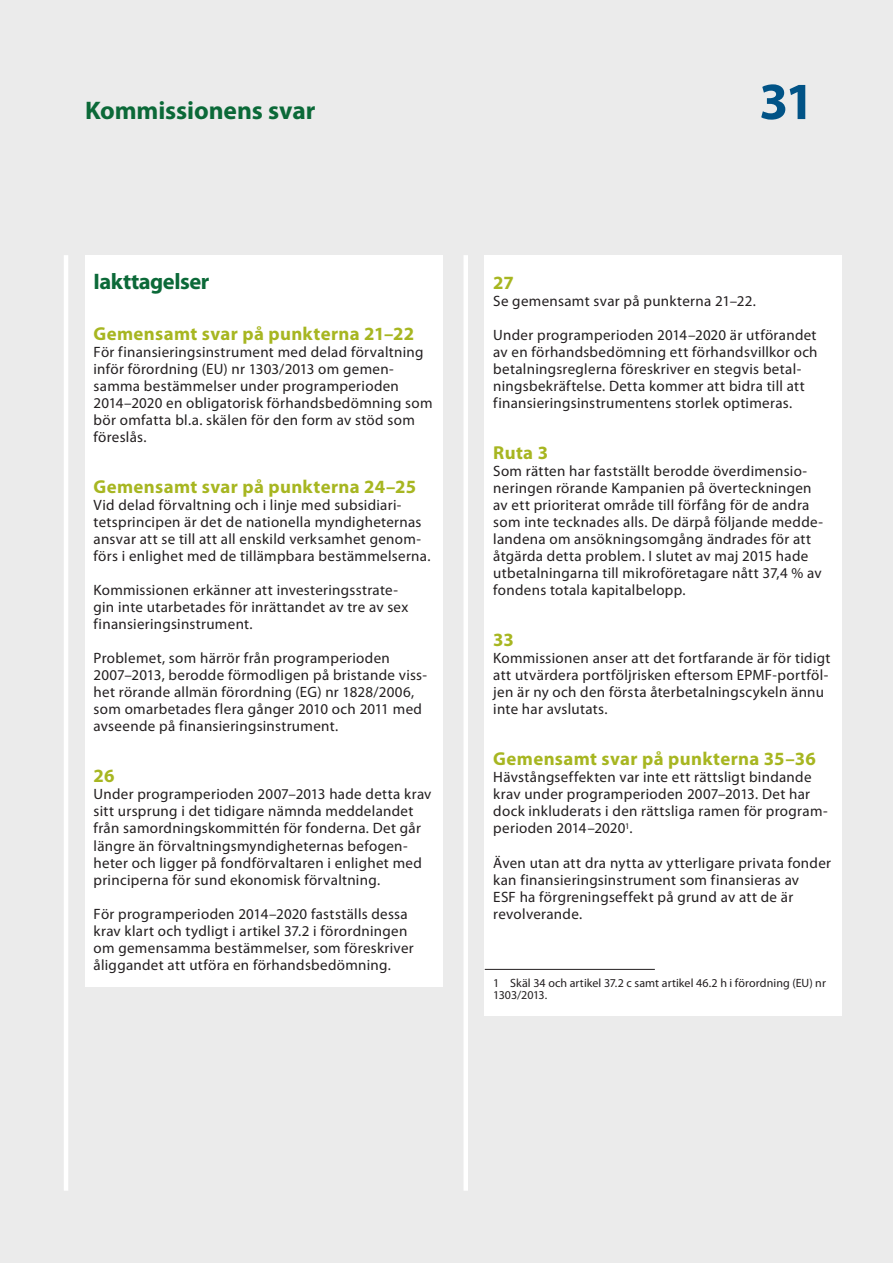
<style>
.page{position:relative;width:893px;height:1263px;background:#ebebeb}
.page>*{position:absolute;margin:0;border:0;box-sizing:border-box;transform-origin:0 0}
.t1{font:700 52.5px "Myriad Pro";color:#015386}
.t2{font:700 25.5px "Myriad Pro";letter-spacing:-.005em;color:#0b6938}
.K_02_-_REP_TITRE_1_1{font:700 22.5px "Myriad Pro";letter-spacing:-.02em;color:#0b6938}
.K_03_-_REP_CHIFFRE{font:700 18.75px "Myriad Pro";letter-spacing:.02em;color:#a7b621}
.K_04_-_REP_TEXTE_COU{font:15px/17px "Myriad Pro";letter-spacing:.02em;color:#231f20}
.K_06_-_REP_FOOTNOTES{font:12px/12px "Myriad Pro";letter-spacing:.005em;color:#231f20}
</style>
<div class="page">
<hr style="left:64px;top:255px;width:4px;height:936px;background:#fff">
<div style="left:463px;top:255px;width:5px;height:936px;background:#fff"></div>
<div style="left:485px;top:255px;width:357px;height:760px;background:#fff"></div>
<hr style="left:485px;top:969px;width:170px;height:1px;background:#231f20">
<div style="left:85px;top:255px;width:357px;height:731px;background:#fff"></div>
<p class="t2" style="left:85px;top:94px;width:232px">Kommissionens svar</p>
<p class="t1" style="left:759px;top:67px;width:57px">31</p>
<p class="K_02_-_REP_TITRE_1_1" style="left:94px;top:267px;width:117px">Iakttagelser</p>
<p class="K_03_-_REP_CHIFFRE" style="left:94px;top:322px;width:322px">Gemensamt svar på punkterna 21–22</p>
<p class="K_04_-_REP_TEXTE_COU" style="left:94px;top:343px;width:341px">För finansieringsinstrument med delad förvaltning inför förordning (EU) nr 1303/2013 om gemen&shy;samma bestämmelser under programperioden 2014–2020 en obligatorisk förhandsbedömning som bör omfatta bl.a. skälen för den form av stöd som föreslås.</p>
<p class="K_03_-_REP_CHIFFRE" style="left:94px;top:475px;width:324px">Gemensamt svar på punkterna 24–25</p>
<p class="K_04_-_REP_TEXTE_COU" style="left:94px;top:496px;width:339px">Vid delad förvaltning och i linje med subsidiari&shy;tetsprincipen är det de nationella myndigheternas ansvar att se till att all enskild verksamhet genom&shy;förs i enlighet med de tillämpbara bestämmelserna.</p>
<p class="K_04_-_REP_TEXTE_COU" style="left:94px;top:582px;width:316px">Kommissionen erkänner att investeringsstrate&shy;gin inte utarbetades för inrättandet av tre av sex finansieringsinstrument.</p>
<p class="K_04_-_REP_TEXTE_COU" style="left:94px;top:650px;width:335px">Problemet, som härrör från programperioden 2007–2013, berodde förmodligen på bristande viss&shy;het rörande allmän förordning (EG) nr 1828/2006, som omarbetades flera gånger 2010 och 2011 med avseende på finansieringsinstrument.</p>
<p class="K_03_-_REP_CHIFFRE" style="left:94px;top:764px;width:22px">26</p>
<p class="K_04_-_REP_TEXTE_COU" style="left:94px;top:786px;width:339px">Under programperioden 2007–2013 hade detta krav sitt ursprung i det tidigare nämnda meddelandet från samordningskommittén för fonderna. Det går längre än förvaltningsmyndigheternas befogen&shy;heter och ligger på fondförvaltaren i enlighet med principerna för sund ekonomisk förvaltning.</p>
<p class="K_04_-_REP_TEXTE_COU" style="left:94px;top:905px;width:322px">För programperioden 2014–2020 fastställs dessa krav klart och tydligt i artikel 37.2 i förordningen om gemensamma bestämmelser, som föreskriver åliggandet att utföra en förhandsbedömning.</p>
<p class="K_03_-_REP_CHIFFRE" style="left:493px;top:271px;width:22px">27</p>
<p class="K_04_-_REP_TEXTE_COU" style="left:493px;top:292px;width:264px">Se gemensamt svar på punkterna 21–22.</p>
<p class="K_04_-_REP_TEXTE_COU" style="left:493px;top:326px;width:326px">Under programperioden 2014–2020 är utförandet av en förhandsbedömning ett förhandsvillkor och betalningsreglerna föreskriver en stegvis betal&shy;ningsbekräftelse. Detta kommer att bidra till att finansieringsinstrumentens storlek optimeras.</p>
<p class="K_03_-_REP_CHIFFRE" style="left:493px;top:441px;width:56px">Ruta 3</p>
<p class="K_04_-_REP_TEXTE_COU" style="left:493px;top:462px;width:331px">Som rätten har fastställt berodde överdimensio&shy;neringen rörande Kampanien på överteckningen av ett prioriterat område till förfång för de andra som inte tecknades alls. De därpå följande medde&shy;landena om ansökningsomgång ändrades för att åtgärda detta problem. I slutet av maj 2015 hade utbetalningarna till mikroföretagare nått 37,4 % av fondens totala kapitalbelopp.</p>
<p class="K_03_-_REP_CHIFFRE" style="left:493px;top:628px;width:22px">33</p>
<p class="K_04_-_REP_TEXTE_COU" style="left:493px;top:650px;width:339px">Kommissionen anser att det fortfarande är för tidigt att utvärdera portföljrisken eftersom EPMF‑portföl&shy;jen är ny och den första återbetalningscykeln ännu inte har avslutats.</p>
<p class="K_03_-_REP_CHIFFRE" style="left:493px;top:747px;width:324px">Gemensamt svar på punkterna 35–36</p>
<p class="K_04_-_REP_TEXTE_COU" style="left:493px;top:769px;width:336px">Hävstångseffekten var inte ett rättsligt bindande krav under programperioden 2007–2013. Det har dock inkluderats i den rättsliga ramen för program&shy;perioden 2014–2020<sup>1</sup>.</p>
<p class="K_04_-_REP_TEXTE_COU" style="left:493px;top:854px;width:339px">Även utan att dra nytta av ytterligare privata fonder kan finansieringsinstrument som finansieras av<br>ESF ha förgreningseffekt på grund av att de är revolverande.</p>
<p class="K_06_-_REP_FOOTNOTES" style="left:493px;top:976px;width:334px">1 Skäl 34 och artikel 37.2 c samt artikel 46.2 h i förordning (EU) nr<br>1303/2013.</p>
</div>
